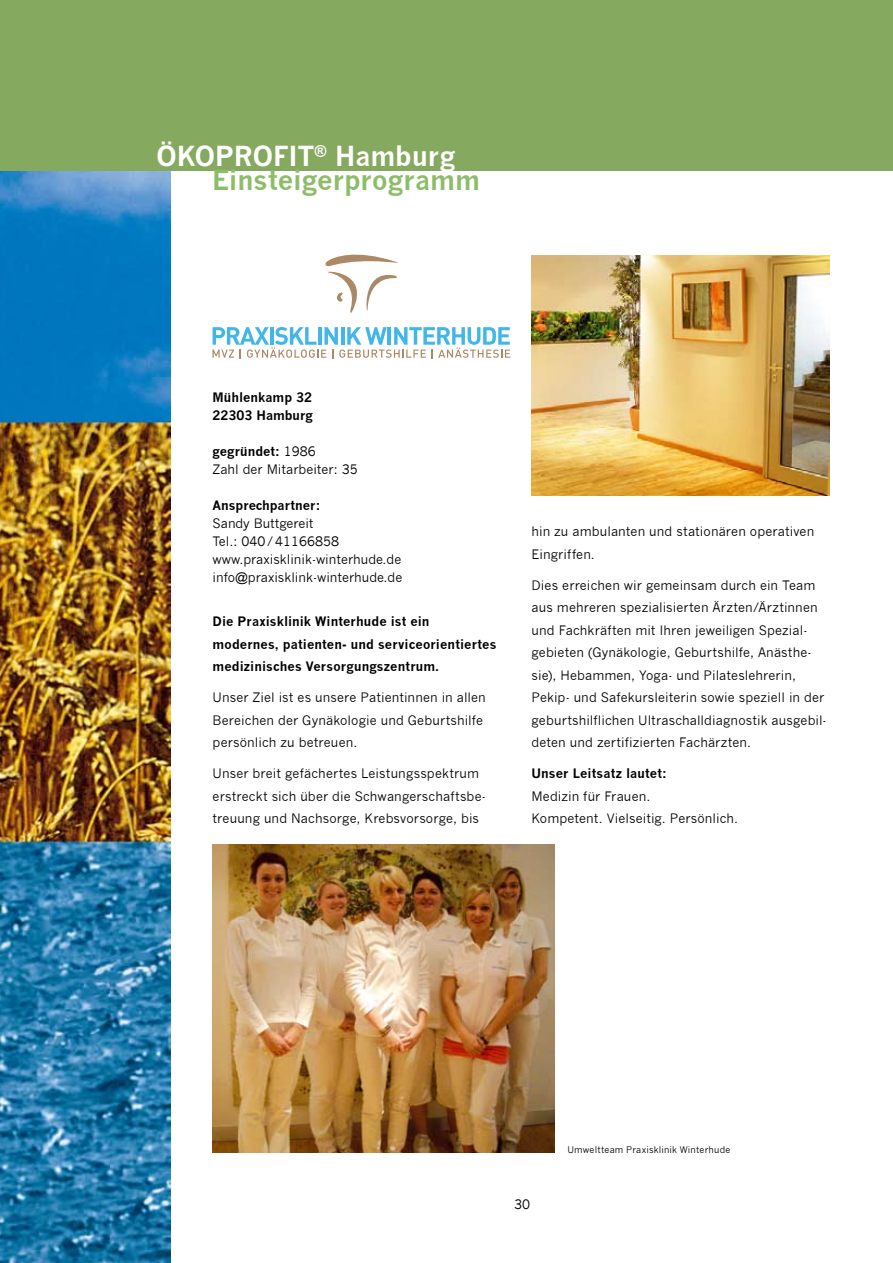
<style>
.page{position:relative;width:893px;height:1263px;background:#fff}
.page>*{position:absolute;margin:0;border:0;box-sizing:border-box;transform-origin:0 0}
.t1{font:700 27px/23.5px "News Gothic";color:#8dbd69}
.t2{font:12.75px/22.5px "News Gothic";letter-spacing:.005em;color:#000}
.t3{font:700 12.75px/22.5px "News Gothic";letter-spacing:.005em;color:#000}
.t4{font:9px "News Gothic";letter-spacing:.02em;color:#000}
.s1{color:#fff}
.s2{font-weight:700}
</style>
<div class="page">
<img style="left:0;top:170px;width:170px;height:1093px">
<div style="left:0;top:0;width:893px;height:170px;background:#85a95f"></div>
<svg style="left:325px;top:254px;width:73px;height:59px"></svg>
<svg style="left:212px;top:327px;width:298px;height:32px"></svg>
<img style="left:213px;top:845px;width:342px;height:307px">
<img style="left:531px;top:255px;width:298px;height:240px">
<h1 class="t1" style="left:212px;top:144px;width:269px;text-indent:-56px"><span class="s1">ÖKOPROFIT</span><sup>®</sup> <span class="s1">Hamburg<br></span>Einsteigerprogramm</h1>
<p class="t3" style="left:213px;top:388px;width:102px;line-height:18px">Mühlenkamp 32<br>22303 Hamburg</p>
<p class="t2" style="left:213px;top:442px;width:147px;line-height:18px"><span class="s2">gegründet:</span> 1986<br>Zahl der Mitarbeiter: 35</p>
<p class="t3" style="left:213px;top:494px;width:109px">Ansprechpartner:</p>
<p class="t2" style="left:213px;top:514px;width:191px;line-height:18px">Sandy Buttgereit<br>Tel.: 040/41166858 www.praxisklinik-winterhude.de info@praxisklink-winterhude.de</p>
<p class="t3" style="left:213px;top:610px;width:285px">Die Praxisklinik Winterhude ist ein modernes, patienten- und serviceorientiertes medizinisches Versorgungszentrum.</p>
<p class="t2" style="left:213px;top:687px;width:275px">Unser Ziel ist es unsere Patientinnen in allen<br>Bereichen der Gynäkologie und Geburtshilfe persönlich zu betreuen.</p>
<p class="t2" style="left:213px;top:763px;width:275px">Unser breit gefächertes Leistungsspektrum erstreckt sich über die Schwangerschaftsbe&shy;treuung und Nachsorge, Krebsvorsorge, bis</p>
<p class="t2" style="left:532px;top:520px;width:284px">hin zu ambulanten und stationären operativen<br>Eingriffen.</p>
<p class="t2" style="left:532px;top:574px;width:297px">Dies erreichen wir gemeinsam durch ein Team aus mehreren spezialisierten Ärzten/Ärztinnen und Fachkräften mit Ihren jeweiligen Spezial&shy;gebieten (Gynäkologie, Geburtshilfe, Anästhe&shy;sie), Hebammen, Yoga- und Pilateslehrerin, Pekip- und Safekursleiterin sowie speziell in der geburtshilflichen Ultraschalldiagnostik ausgebil&shy;deten und zertifizierten Fachärzten.</p>
<p class="t3" style="left:532px;top:762px;width:137px">Unser Leitsatz lautet:</p>
<p class="t2" style="left:532px;top:785px;width:208px">Medizin für Frauen.<br>Kompetent. Vielseitig. Persönlich.</p>
<p class="t2" style="left:514px;top:1193px;width:18px">30</p>
<p class="t4" style="left:567px;top:1144px;width:164px">Umweltteam Praxisklinik Winterhude</p>
</div>
